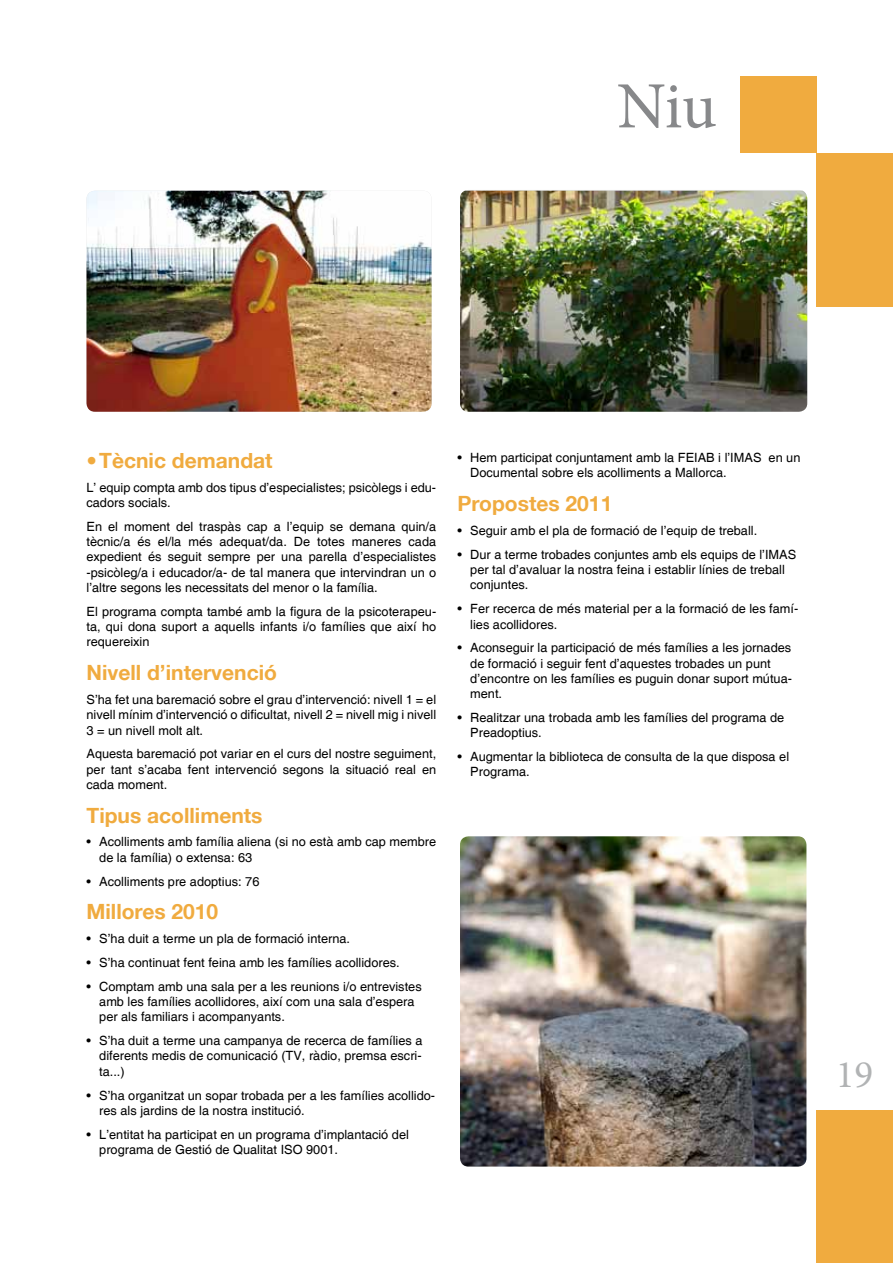
<style>
.page{position:relative;width:893px;height:1263px;background:#fff}
.page>*{position:absolute;margin:0;border:0;box-sizing:border-box;transform-origin:0 0}
.t1{font:66px "Minion Pro";color:#87888a}
.t2{font:39px "Minion Pro";color:#b1b3b4}
.t3{font:700 21px "Helvetica 75";color:#f0ab3f}
.t4{font:12.75px/15.3px "Helvetica";color:#000}
</style>
<div class="page">
<div style="left:740px;top:77px;width:76px;height:76px;background:#f0ab3f"></div>
<div style="left:816px;top:1110px;width:77px;height:153px;background:#f0ab3f"></div>
<div style="left:816px;top:153px;width:77px;height:153px;background:#f0ab3f"></div>
<img style="left:460px;top:191px;width:347px;height:221px">
<img style="left:86px;top:191px;width:346px;height:221px">
<img style="left:460px;top:836px;width:346px;height:330px">
<h1 class="t1" style="left:617px;top:62px;width:101px">Niu</h1>
<h3 class="t3" style="left:86px;top:447px;width:188px">• Tècnic demandat</h3>
<p class="t4" style="left:86px;top:480px;width:351px">L’ equip compta amb dos tipus d’especialistes; psicòlegs i edu&shy;cadors socials.</p>
<p class="t4" style="left:86px;top:519px;width:351px;text-align:justify">En el moment del traspàs cap a l’equip se demana quin/a tècnic/a és el/la més adequat/da. De totes maneres cada expedient és seguit sempre per una parella d’especialistes -psicòleg/a i educador/a- de tal manera que intervindran un o l’altre segons les necessitats del menor o la família.</p>
<p class="t4" style="left:86px;top:604px;width:351px;text-align:justify">El programa compta també amb la figura de la psicoterapeu&shy;ta, qui dona suport a aquells infants i/o famílies que així ho requereixin</p>
<h3 class="t3" style="left:86px;top:660px;width:192px">Nivell d’intervenció</h3>
<p class="t4" style="left:86px;top:692px;width:351px;text-align:justify">S’ha fet una baremació sobre el grau d’intervenció: nivell 1 = el nivell mínim d’intervenció o dificultat, nivell 2 = nivell mig i nivell 3 = un nivell molt alt.</p>
<p class="t4" style="left:86px;top:747px;width:351px;text-align:justify">Aquesta baremació pot variar en el curs del nostre seguiment, per tant s’acaba fent intervenció segons la situació real en cada moment.</p>
<h3 class="t3" style="left:86px;top:802px;width:178px">Tipus acolliments</h3>
<p class="t4" style="left:99px;top:835px;width:338px;text-indent:-13px">• Acolliments amb família aliena (si no està amb cap membre de la família) o extensa: 63</p>
<p class="t4" style="left:86px;top:874px;width:174px">• Acolliments pre adoptius: 76</p>
<h3 class="t3" style="left:86px;top:899px;width:133px">Millores 2010</h3>
<p class="t4" style="left:86px;top:931px;width:265px">• S’ha duit a terme un pla de formació interna.</p>
<p class="t4" style="left:86px;top:955px;width:315px">• S’ha continuat fent feina amb les famílies acollidores.</p>
<p class="t4" style="left:99px;top:979px;width:324px;text-indent:-13px">• Comptam amb una sala per a les reunions i/o entrevistes amb les famílies acollidores, així com una sala d’espera per als familiars i acompanyants.</p>
<p class="t4" style="left:99px;top:1033px;width:325px;text-align:justify;text-indent:-13px">• S’ha duit a terme una campanya de recerca de famílies a diferents medis de comunicació (TV, ràdio, premsa escri&shy;ta...)</p>
<p class="t4" style="left:99px;top:1088px;width:337px;text-indent:-13px">• S’ha organitzat un sopar trobada per a les famílies acollido&shy;res als jardins de la nostra institució.</p>
<p class="t4" style="left:99px;top:1127px;width:311px;text-indent:-13px">• L’entitat ha participat en un programa d’implantació del programa de Gestió de Qualitat ISO 9001.</p>
<p class="t4" style="left:470px;top:450px;width:332px;text-indent:-13px">• Hem participat conjuntament amb la FEIAB i l’IMAS en un<br>Documental sobre els acolliments a Mallorca.</p>
<h3 class="t3" style="left:457px;top:491px;width:156px">Propostes 2011</h3>
<p class="t4" style="left:457px;top:523px;width:301px">• Seguir amb el pla de formació de l’equip de treball.</p>
<p class="t4" style="left:470px;top:547px;width:327px;text-indent:-13px">• Dur a terme trobades conjuntes amb els equips de l’IMAS per tal d’avaluar la nostra feina i establir línies de treball conjuntes.</p>
<p class="t4" style="left:470px;top:601px;width:330px;text-indent:-13px">• Fer recerca de més material per a la formació de les famí&shy;lies acollidores.</p>
<p class="t4" style="left:470px;top:641px;width:323px;text-indent:-13px">• Aconseguir la participació de més famílies a les jornades de formació i seguir fent d’aquestes trobades un punt d’encontre on les famílies es puguin donar suport mútua&shy;ment.</p>
<p class="t4" style="left:470px;top:710px;width:315px;text-indent:-13px">• Realitzar una trobada amb les famílies del programa de<br>Preadoptius.</p>
<p class="t4" style="left:470px;top:749px;width:320px;text-indent:-13px">• Augmentar la biblioteca de consulta de la que disposa el<br>Programa.</p>
<h2 class="t2" style="left:836px;top:1049px;width:39px">19</h2>
</div>
